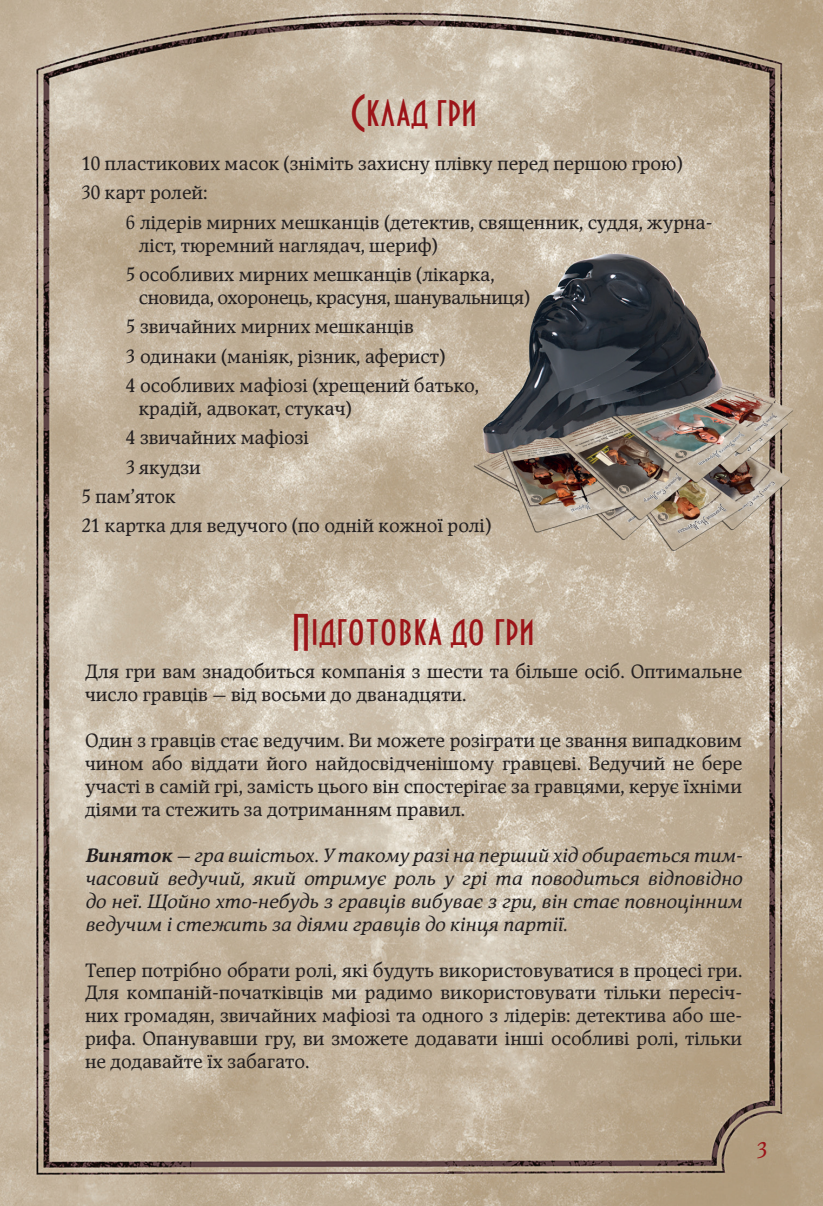
<style>
.page{position:relative;width:823px;height:1206px;background:#fff}
.page>*{position:absolute;margin:0;border:0;box-sizing:border-box;transform-origin:0 0}
.t1{font:33.75px "Bankir Retro";color:#9c1418}
.t2{font:22.5px "Mirandolina Calligr Two";color:#9c1418}
.t3{font:19.12px/22.9px "Mirandolina";color:#231f20}
.t4{font:italic 19.12px/22.9px "Mirandolina";color:#231f20;text-align:justify}
.t5{font:19.12px/22.9px "Mirandolina";letter-spacing:-.02em;color:#231f20}
.s1{font-weight:700}
</style>
<div class="page">
<img style="left:0;top:0;width:823px;height:1205px">
<img style="left:470px;top:248px;width:328px;height:303px">
<h1 class="t1" style="left:351px;top:85px;width:128px">Склад гри</h1>
<p class="t3" style="left:81px;top:149px;width:603px;line-height:29.2px">10 пластикових масок (зніміть захисну плівку перед першою грою)<br>30 карт ролей:</p>
<p class="t3" style="left:139px;top:211px;width:575px;text-indent:-13px">6 лідерів мирних мешканців (детектив, священник, суддя, журна&shy;ліст, тюремний наглядач, шериф)</p>
<p class="t5" style="left:139px;top:263px;width:393px;text-indent:-13px">5 особливих мирних мешканців (лікарка, сновида, охоронець, красуня, шанувальниця)</p>
<p class="t3" style="left:126px;top:312px;width:354px;line-height:29.2px">5 звичайних мирних мешканців<br>3 одинаки (маніяк, різник, аферист)<br>4 особливих мафіозі (хрещений батько,</p>
<p class="t3" style="left:139px;top:397px;width:214px">крадій, адвокат, стукач)</p>
<p class="t3" style="left:126px;top:426px;width:185px">4 звичайних мафіозі</p>
<p class="t3" style="left:126px;top:456px;width:76px">3 якудзи</p>
<p class="t3" style="left:81px;top:485px;width:96px">5 пам’яток</p>
<p class="t3" style="left:81px;top:514px;width:411px">21 картка для ведучого (по одній кожної ролі)</p>
<h1 class="t1" style="left:292px;top:604px;width:245px">Підготовка до гри</h1>
<p class="t3" style="left:85px;top:660px;width:658px">Для гри вам знадобиться компанія з шести та більше осіб. Оптимальне число гравців — від восьми до дванадцяти.</p>
<p class="t3" style="left:85px;top:729px;width:658px;text-align:justify">Один з гравців стає ведучим. Ви можете розіграти це звання випадковим чином або віддати його найдосвідченішому гравцеві. Ведучий не бере участі в самій грі, замість цього він спостерігає за гравцями, керує їхніми діями та стежить за дотриманням правил.</p>
<p class="t4" style="left:85px;top:844px;width:659px"><span class="s1">Виняток</span> — гра вшістьох. У такому разі на перший хід обирається тим&shy;часовий ведучий, який отримує роль у грі та поводиться відповідно до неї. Щойно хто-небудь з гравців вибуває з гри, він стає повноцінним ведучим і стежить за діями гравців до кінця партії.</p>
<p class="t3" style="left:85px;top:958px;width:658px;text-align:justify">Тепер потрібно обрати ролі, які будуть використовуватися в процесі гри.<br>Для компаній-початківців ми радимо використовувати тільки пересіч&shy;них громадян, звичайних мафіозі та одного з лідерів: детектива або ше&shy;рифа. Опанувавши гру, ви зможете додавати інші особливі ролі, тільки не додавайте їх забагато.</p>
<p class="t2" style="left:756px;top:1136px;width:13px">3</p>
</div>
